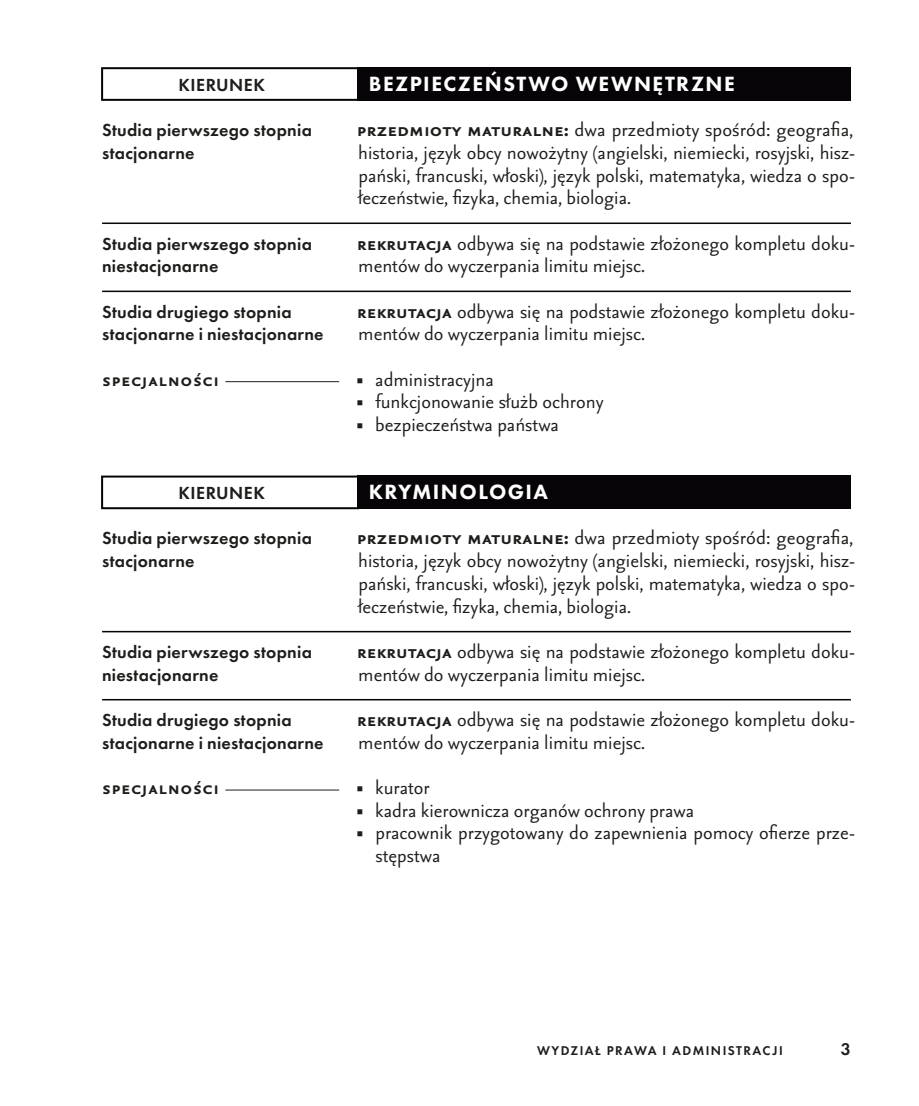
<style>
.page{position:relative;width:919px;height:1106px;background:#fff}
.page>*{position:absolute;margin:0;border:0;box-sizing:border-box;transform-origin:0 0}
.t1{font:22px/22.6px "Seria Sans Pro";color:#1d1d1b}
.t2{font:800 21.4px "Futura PT";letter-spacing:.07em;color:#fff}
.t3{font:700 21.4px "Seria Sans Pro";letter-spacing:.03em;color:#1d1d1b}
.t4{font:600 18.2px "Futura PT";letter-spacing:.025em;color:#1d1d1b}
.t5{font:600 18px/22.6px "Futura PT";letter-spacing:.015em;color:#1d1d1b}
.t6{font:600 17.6px "Futura PT";color:#1d1d1b}
.t7{font:600 13.2px "Futura PT";letter-spacing:.11em;color:#1d1d1b}
.s1{font-weight:700}
.s2{font-family:"Arno Pro"}
</style>
<div class="page">
<div style="left:357px;top:67px;width:493px;height:34px;background:#060406"></div>
<div style="left:357px;top:475px;width:493px;height:34px;background:#060406"></div>
<div style="left:101px;top:67px;width:258px;height:34px;border:2px solid #060406"></div>
<hr style="left:102px;top:222px;width:748px;height:2px;background:#060406">
<hr style="left:102px;top:290px;width:748px;height:2px;background:#060406">
<hr style="left:225px;top:381px;width:114px;height:1px;background:#1d1d1b">
<div style="left:101px;top:475px;width:258px;height:34px;border:2px solid #060406"></div>
<hr style="left:102px;top:631px;width:748px;height:1px;background:#060406">
<hr style="left:102px;top:699px;width:748px;height:1px;background:#060406">
<hr style="left:225px;top:789px;width:114px;height:1px;background:#1d1d1b">
<p class="t4" style="left:178px;top:73px;width:88px">KIERUNEK</p>
<p class="t5" style="left:102px;top:119px;width:211px">Studia pierwszego stopnia stacjonarne</p>
<p class="t5" style="left:102px;top:232px;width:211px">Studia pierwszego stopnia niestacjonarne</p>
<p class="t5" style="left:102px;top:300px;width:223px">Studia drugiego stopnia stacjonarne i niestacjonarne</p>
<p class="t3" style="left:102px;top:365px;width:118px">specjalności</p>
<p class="t4" style="left:178px;top:481px;width:88px">KIERUNEK</p>
<p class="t5" style="left:102px;top:527px;width:211px">Studia pierwszego stopnia stacjonarne</p>
<p class="t5" style="left:102px;top:640px;width:211px">Studia pierwszego stopnia niestacjonarne</p>
<p class="t5" style="left:102px;top:708px;width:223px">Studia drugiego stopnia stacjonarne i niestacjonarne</p>
<p class="t3" style="left:102px;top:774px;width:118px">specjalności</p>
<p class="t2" style="left:369px;top:70px;width:367px">BEZPIECZEŃSTWO WEWNĘTRZNE</p>
<p class="t1" style="left:357px;top:117px;width:500px;text-align:justify"><span class="s1">Przedmioty maturalne:</span> dwa przedmioty spośród: geografia, historia, język obcy nowożytny (angielski, niemiecki, rosyjski, hisz&shy;pański, francuski, włoski), język polski, matematyka, wiedza o spo&shy;łeczeństwie, fizyka, chemia, biologia.</p>
<p class="t1" style="left:357px;top:231px;width:500px"><span class="s1">Rekrutacja</span> odbywa się na podstawie złożonego kompletu doku&shy;mentów do wyczerpania limitu miejsc.</p>
<p class="t1" style="left:357px;top:299px;width:500px"><span class="s1">Rekrutacja</span> odbywa się na podstawie złożonego kompletu doku&shy;mentów do wyczerpania limitu miejsc.</p>
<p class="t1" style="left:356px;top:367px;width:139px"><span class="s2">■</span> administracyjna</p>
<p class="t1" style="left:356px;top:390px;width:249px"><span class="s2">■</span> funkcjonowanie służb ochrony</p>
<p class="t1" style="left:356px;top:412px;width:204px"><span class="s2">■</span> bezpieczeństwa państwa</p>
<p class="t2" style="left:369px;top:478px;width:181px">KRYMINOLOGIA</p>
<p class="t1" style="left:357px;top:526px;width:500px;text-align:justify"><span class="s1">Przedmioty maturalne:</span> dwa przedmioty spośród: geografia, historia, język obcy nowożytny (angielski, niemiecki, rosyjski, hisz&shy;pański, francuski, włoski), język polski, matematyka, wiedza o spo&shy;łeczeństwie, fizyka, chemia, biologia.</p>
<p class="t1" style="left:357px;top:639px;width:500px"><span class="s1">Rekrutacja</span> odbywa się na podstawie złożonego kompletu doku&shy;mentów do wyczerpania limitu miejsc.</p>
<p class="t1" style="left:357px;top:707px;width:500px"><span class="s1">Rekrutacja</span> odbywa się na podstawie złożonego kompletu doku&shy;mentów do wyczerpania limitu miejsc.</p>
<p class="t1" style="left:356px;top:775px;width:75px"><span class="s2">■</span> kurator</p>
<p class="t1" style="left:356px;top:798px;width:339px"><span class="s2">■</span> kadra kierownicza organów ochrony prawa</p>
<p class="t1" style="left:375px;top:820px;width:481px;text-indent:-19px"><span class="s2">■</span> pracownik przygotowany do zapewnienia pomocy ofierze prze&shy;stępstwa</p>
<p class="t7" style="left:537px;top:1042px;width:90px">Wydział Prawa</p>
<p class="t7" style="left:662px;top:1042px;width:52px">i Adminis</p>
<p class="t7" style="left:736px;top:1042px;width:46px">tracji</p>
<p class="t6" style="left:840px;top:1038px;width:11px">3</p>
</div>
